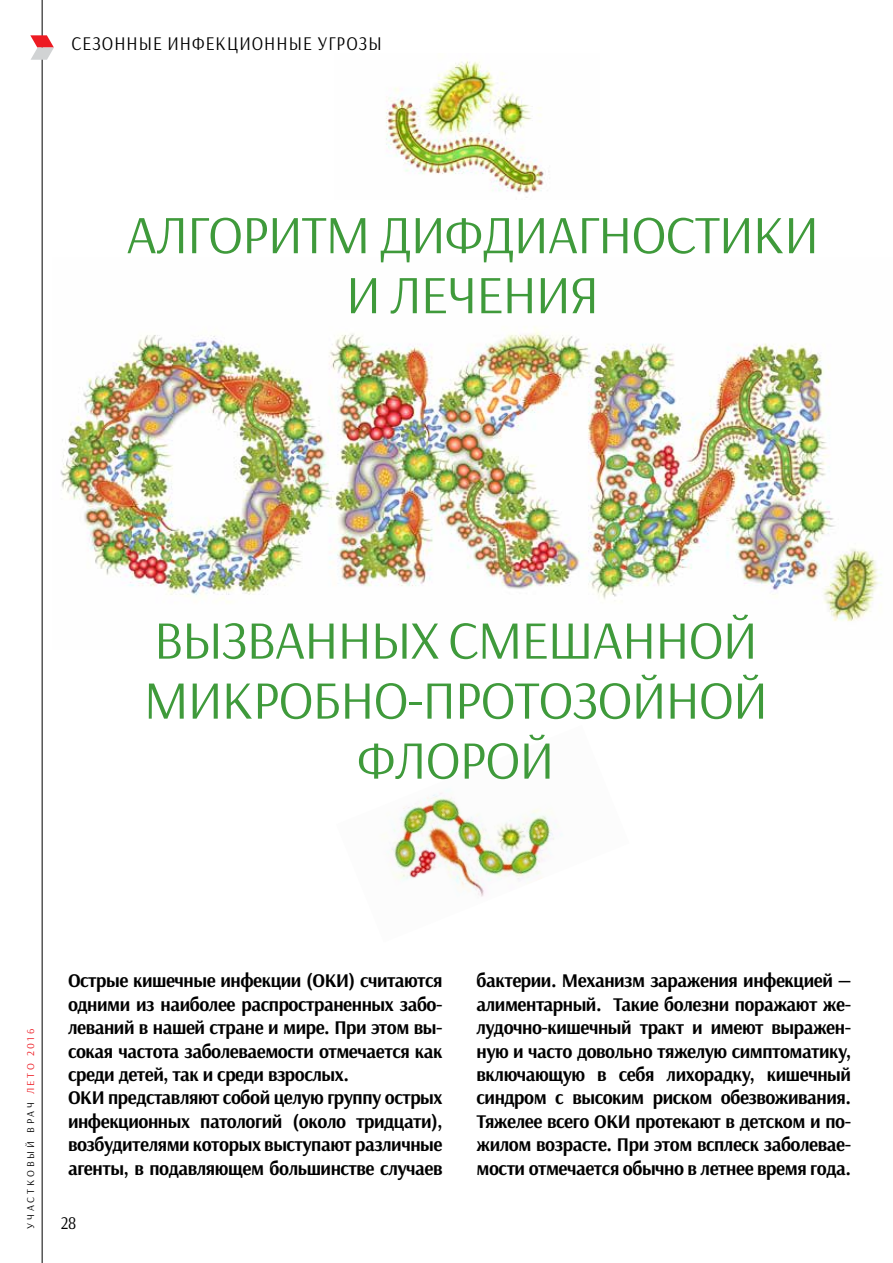
<style>
.page{position:relative;width:893px;height:1263px;background:#fff}
.page>*{position:absolute;margin:0;border:0;box-sizing:border-box;transform-origin:0 0}
.t1{font:54px/60px "Arsenal";letter-spacing:-.02em;color:#3f9a3b;text-align:center}
.t2{font:700 19.5px/23.4px "Arsenal";letter-spacing:-.025em;color:#000}
.t3{font:19.5px "Arsenal";letter-spacing:.06em;color:#000;scale:.9 1}
.t4{font:18px "Arsenal";color:#000;scale:.9 1}
.t5{font:10.5px "Arsenal";letter-spacing:.28em;color:#000}
.t6{font:10.5px "Arsenal";letter-spacing:.24em;color:#ed1b23}
</style>
<div class="page">
<hr style="left:42px;top:0;width:1px;height:1263px;background:#000">
<svg style="left:30px;top:35px;width:24px;height:25px"></svg>
<img style="left:60px;top:327px;width:822px;height:295px">
<img style="left:390px;top:790px;width:172px;height:107px">
<img style="left:386px;top:60px;width:158px;height:138px">
<p class="t3" style="left:71px;top:32px;width:346px">СЕЗОННЫЕ ИНФЕКЦИОННЫЕ УГРОЗЫ</p>
<h1 class="t1" style="left:126px;top:205px;width:694px">АЛГОРИТМ ДИФДИАГНОСТИКИ<br>И ЛЕЧЕНИЯ</h1>
<h1 class="t1" style="left:144px;top:611px;width:626px">ВЫЗВАННЫХ СМЕШАННОЙ<br>МИКРОБНО-ПРОТОЗОЙНОЙ<br>ФЛОРОЙ</h1>
<p class="t6" style="left:24px;top:1094px;width:67px;rotate:-90deg">ЛЕТО 2016</p>
<p class="t5" style="left:24px;top:1229px;width:128px;rotate:-90deg">УЧАСТКОВЫЙ ВРАЧ</p>
<p class="t2" style="left:68px;top:970px;width:376px">Острые кишечные инфекции (ОКИ) считаются одними из наиболее распространенных забо&shy;леваний в нашей стране и мире. При этом вы&shy;сокая частота заболеваемости отмечается как среди детей, так и среди взрослых.<br>ОКИ представляют собой целую группу острых инфекционных патологий (около тридцати), возбудителями которых выступают различные агенты, в подавляющем большинстве случаев</p>
<p class="t2" style="left:477px;top:970px;width:376px;text-align:justify">бактерии. Механизм заражения инфекцией — алиментарный. Такие болезни поражают же&shy;лудочно-кишечный тракт и имеют выражен&shy;ную и часто довольно тяжелую симптоматику, включающую в себя лихорадку, кишечный синдром с высоким риском обезвоживания.<br>Тяжелее всего ОКИ протекают в детском и по&shy;жилом возрасте. При этом всплеск заболевае&shy;мости отмечается обычно в летнее время года.</p>
<p class="t4" style="left:61px;top:1212px;width:19px">28</p>
</div>
